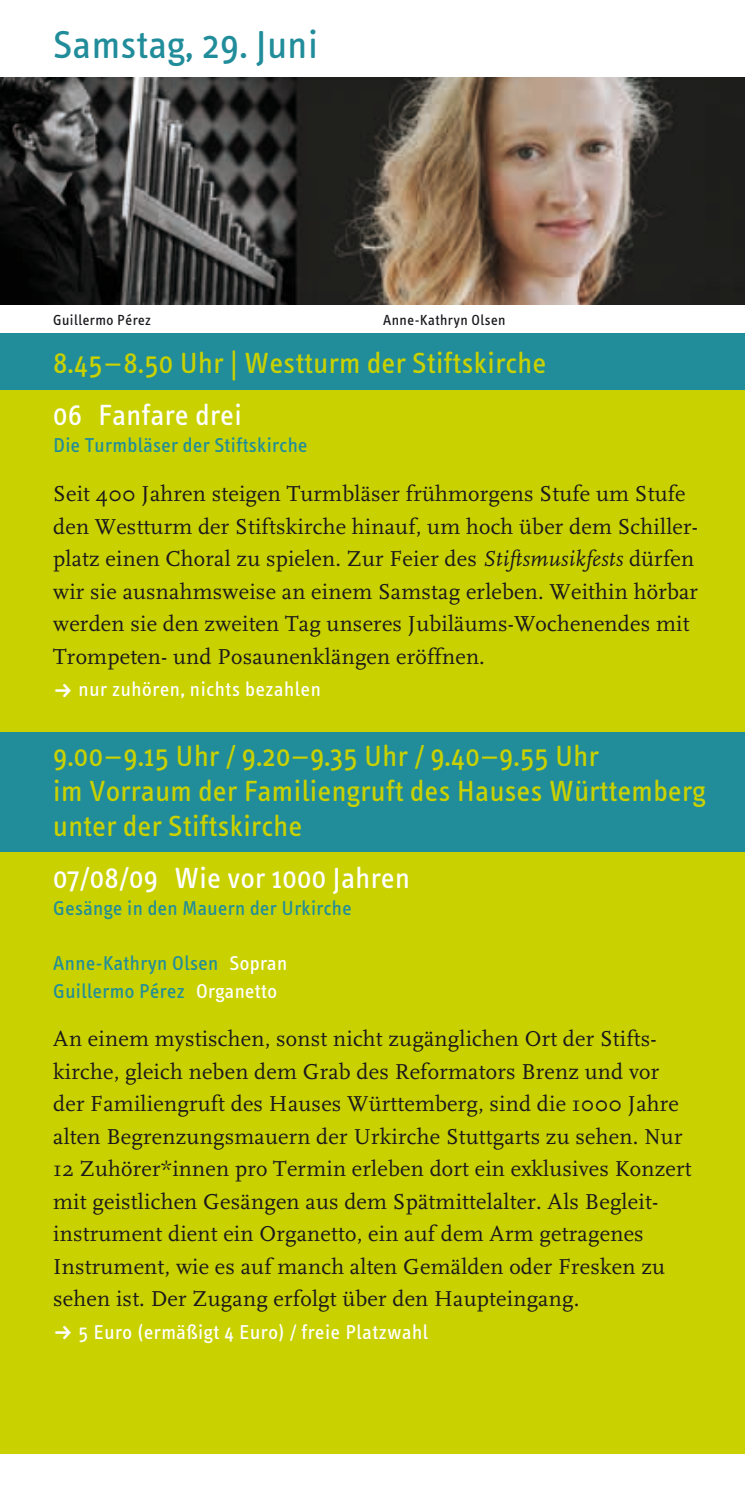
<style>
.page{position:relative;width:745px;height:1489px;background:#fff}
.page>*{position:absolute;margin:0;border:0;box-sizing:border-box;transform-origin:0 0}
.t1{font:40px "Info Text";letter-spacing:.015em;color:#218c9a}
.t2{font:30px/35px "Info Text";letter-spacing:.015em;color:#c9d200}
.t3{font:30px "Info Text";letter-spacing:.015em;color:#fff}
.t4{font:22.5px/32.5px "Scala";letter-spacing:.01em;color:#1a171c}
.t5{font:20.5px/27.5px "Info Text";letter-spacing:.02em;color:#218c9a}
.t6{font:20.5px "Info Text";letter-spacing:.03em;color:#fff}
.t7{font:15px "Info Text";letter-spacing:.03em;color:#1a171c}
.s1{font-style:italic}
.s2{color:#fff}
</style>
<div class="page">
<div style="left:0;top:390px;width:744px;height:1063px;background:#c9d200"></div>
<div style="left:0;top:333px;width:744px;height:57px;background:#218c9a"></div>
<div style="left:0;top:732px;width:744px;height:119px;background:#218c9a"></div>
<img style="left:0;top:78px;width:744px;height:227px">
<h1 class="t1" style="left:53px;top:23px;width:266px">Samstag, 29. Juni</h1>
<p class="t7" style="left:53px;top:311px;width:99px">Guillermo Pérez</p>
<p class="t7" style="left:383px;top:311px;width:124px">Anne-Kathryn Olsen</p>
<h2 class="t2" style="left:53px;top:346px;width:494px">8.45–8.50 Uhr | Westturm der Stiftskirche</h2>
<h2 class="t3" style="left:53px;top:398px;width:190px">06 Fanfare drei</h2>
<p class="t5" style="left:53px;top:432px;width:255px">Die Turmbläser der Stiftskirche</p>
<p class="t4" style="left:53px;top:478px;width:646px">Seit 400 Jahren steigen Turmbläser frühmorgens Stufe um Stufe den Westturm der Stiftskirche hinauf, um hoch über dem Schiller&shy;platz einen Choral zu spielen. Zur Feier des <span class="s1">Stiftsmusikfests</span> dürfen wir sie ausnahmsweise an einem Samstag erleben. Weithin hörbar werden sie den zweiten Tag unseres Jubiläums-Wochenendes mit Trompeten- und Posaunenklängen eröffnen.</p>
<p class="t6" style="left:79px;top:678px;width:243px">nur zuhören, nichts bezahlen</p>
<h2 class="t2" style="left:53px;top:739px;width:653px">9.00–9.15 Uhr / 9.20–9.35 Uhr / 9.40–9.55 Uhr<br>im Vorraum der Familiengruft des Hauses Württemberg unter der Stiftskirche</h2>
<h2 class="t3" style="left:53px;top:860px;width:358px">07/08/09 Wie vor 1000 Jahren</h2>
<p class="t5" style="left:53px;top:894px;width:300px">Gesänge in den Mauern der Urkirche</p>
<p class="t5" style="left:53px;top:949px;width:235px">Anne-Kathryn Olsen <span class="s2">Sopran<br></span>Guillermo Pérez <span class="s2">Organetto</span></p>
<p class="t4" style="left:53px;top:1023px;width:639px">An einem mystischen, sonst nicht zugänglichen Ort der Stifts&shy;kirche, gleich neben dem Grab des Reformators Brenz und vor der Familiengruft des Hauses Württemberg, sind die 1000 Jahre alten Begrenzungsmauern der Urkirche Stuttgarts zu sehen. Nur 12 Zuhörer*innen pro Termin erleben dort ein exklusives Konzert mit geistlichen Gesängen aus dem Spätmittelalter. Als Begleit&shy;instrument dient ein Organetto, ein auf dem Arm getragenes Instrument, wie es auf manch alten Gemälden oder Fresken zu sehen ist. Der Zugang erfolgt über den Haupteingang.</p>
<p class="t6" style="left:79px;top:1320px;width:351px">5 Euro (ermäßigt 4 Euro) / freie Platzwahl</p>
</div>
